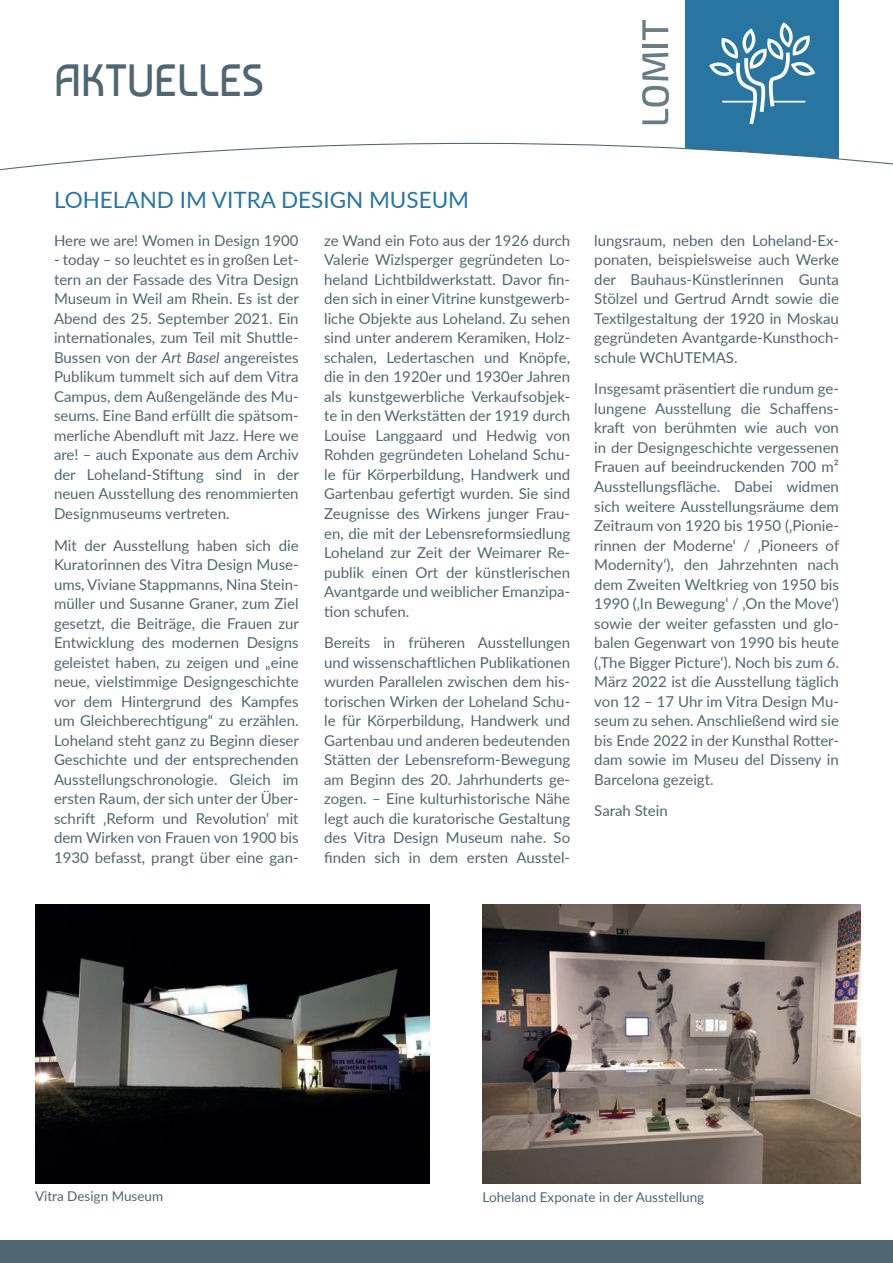
<style>
.page{position:relative;width:893px;height:1263px;background:#fff}
.page>*{position:absolute;margin:0;border:0;box-sizing:border-box;transform-origin:0 0}
.t1{font:45px "Baumans";letter-spacing:-.01em;color:#4f6772}
.t2{font:22.5px "Lato";color:#2875a1}
.t3{font:15px/19.5px "Lato";color:#4f6772;text-align:justify}
.t4{font:13.5px "Lato";color:#4f6772}
.s1{font-style:italic}
</style>
<div class="page">
<div style="left:0;top:1241px;width:893px;height:22px;background:#4f6772"></div>
<div style="left:685px;top:0;width:154px;height:169px;background:#2875a1"></div>
<svg style="left:642px;top:53px;width:27px;height:71px"></svg>
<hr style="left:642px;top:44px;width:26px;height:3px;background:#6a7c85">
<svg style="left:642px;top:20px;width:26px;height:20px"></svg>
<svg style="left:0;top:142px;width:893px;height:29px"></svg>
<svg style="left:709px;top:22px;width:106px;height:102px"></svg>
<hr style="left:722px;top:101px;width:33px;height:2px;background:#fff">
<hr style="left:773px;top:101px;width:32px;height:2px;background:#fff">
<img style="left:35px;top:905px;width:394px;height:278px">
<img style="left:483px;top:905px;width:377px;height:278px">
<h1 class="t1" style="left:54px;top:54px;width:212px">AKTUELLES</h1>
<h2 class="t2" style="left:54px;top:184px;width:417px">LOHELAND IM VITRA DESIGN MUSEUM</h2>
<p class="t3" style="left:54px;top:230px;width:246px">Here we are! Women in Design 1900</p>
<p class="t3" style="left:54px;top:250px;width:246px">- today – so leuchtet es in großen Let&shy;tern an der Fassade des Vitra Design Museum in Weil am Rhein. Es ist der Abend des 25. September 2021. Ein internationales, zum Teil mit Shuttle-Bussen von der <span class="s1">Art Basel</span> angereistes Publikum tummelt sich auf dem Vitra Campus, dem Außengelände des Mu&shy;seums. Eine Band erfüllt die spätsom&shy;merliche Abendluft mit Jazz. Here we are! – auch Exponate aus dem Archiv der Loheland-Stiftung sind in der neuen Ausstellung des renommierten Designmuseums vertreten.</p>
<p class="t3" style="left:54px;top:535px;width:246px">Mit der Ausstellung haben sich die Kuratorinnen des Vitra Design Muse&shy;ums, Viviane Stappmanns, Nina Stein&shy;müller und Susanne Graner, zum Ziel gesetzt, die Beiträge, die Frauen zur Entwicklung des modernen Designs geleistet haben, zu zeigen und „eine neue, vielstimmige Designgeschichte vor dem Hintergrund des Kampfes um Gleichberechtigung“ zu erzählen.<br>Loheland steht ganz zu Beginn dieser Geschichte und der entsprechenden Ausstellungschronologie. Gleich im ersten Raum, der sich unter der Über&shy;schrift ‚Reform und Revolution‘ mit dem Wirken von Frauen von 1900 bis 1930 befasst, prangt über eine gan-</p>
<p class="t3" style="left:324px;top:230px;width:248px">ze Wand ein Foto aus der 1926 durch Valerie Wizlsperger gegründeten Lo&shy;heland Lichtbildwerkstatt. Davor fin&shy;den sich in einer Vitrine kunstgewerb&shy;liche Objekte aus Loheland. Zu sehen sind unter anderem Keramiken, Holz&shy;schalen, Ledertaschen und Knöpfe, die in den 1920er und 1930er Jahren als kunstgewerbliche Verkaufsobjek&shy;te in den Werkstätten der 1919 durch Louise Langgaard und Hedwig von Rohden gegründeten Loheland Schu&shy;le für Körperbildung, Handwerk und Gartenbau gefertigt wurden. Sie sind Zeugnisse des Wirkens junger Frau&shy;en, die mit der Lebensreformsiedlung Loheland zur Zeit der Weimarer Re&shy;publik einen Ort der künstlerischen Avantgarde und weiblicher Emanzipa&shy;tion schufen.</p>
<p class="t3" style="left:324px;top:632px;width:248px">Bereits in früheren Ausstellungen und wissenschaftlichen Publikationen wurden Parallelen zwischen dem his&shy;torischen Wirken der Loheland Schu&shy;le für Körperbildung, Handwerk und Gartenbau und anderen bedeutenden Stätten der Lebensreform-Bewegung am Beginn des 20. Jahrhunderts ge&shy;zogen. – Eine kulturhistorische Nähe legt auch die kuratorische Gestaltung des Vitra Design Museum nahe. So finden sich in dem ersten Ausstel-</p>
<p class="t3" style="left:594px;top:230px;width:246px">lungsraum, neben den Loheland-Ex&shy;ponaten, beispielsweise auch Werke der Bauhaus-Künstlerinnen Gunta Stölzel und Gertrud Arndt sowie die Textilgestaltung der 1920 in Moskau gegründeten Avantgarde-Kunsthoch&shy;schule WChUTEMAS.</p>
<p class="t3" style="left:594px;top:379px;width:246px">Insgesamt präsentiert die rundum ge&shy;lungene Ausstellung die Schaffens&shy;kraft von berühmten wie auch von in der Designgeschichte vergessenen Frauen auf beeindruckenden 700 m²<br>Ausstellungsfläche. Dabei widmen sich weitere Ausstellungsräume dem Zeitraum von 1920 bis 1950 (‚Pionie&shy;rinnen der Moderne‘ / ‚Pioneers of Modernity‘), den Jahrzehnten nach dem Zweiten Weltkrieg von 1950 bis 1990 (‚In Bewegung‘ / ‚On the Move‘) sowie der weiter gefassten und glo&shy;balen Gegenwart von 1990 bis heute (‚The Bigger Picture‘). Noch bis zum 6.<br>März 2022 ist die Ausstellung täglich von 12 – 17 Uhr im Vitra Design Mu&shy;seum zu sehen. Anschließend wird sie bis Ende 2022 in der Kunsthal Rotter&shy;dam sowie im Museu del Disseny in Barcelona gezeigt.</p>
<p class="t3" style="left:594px;top:800px;width:75px">Sarah Stein</p>
<p class="t4" style="left:35px;top:1186px;width:130px">Vitra Design Museum</p>
<p class="t4" style="left:483px;top:1187px;width:223px">Loheland Exponate in der Ausstellung</p>
</div>
